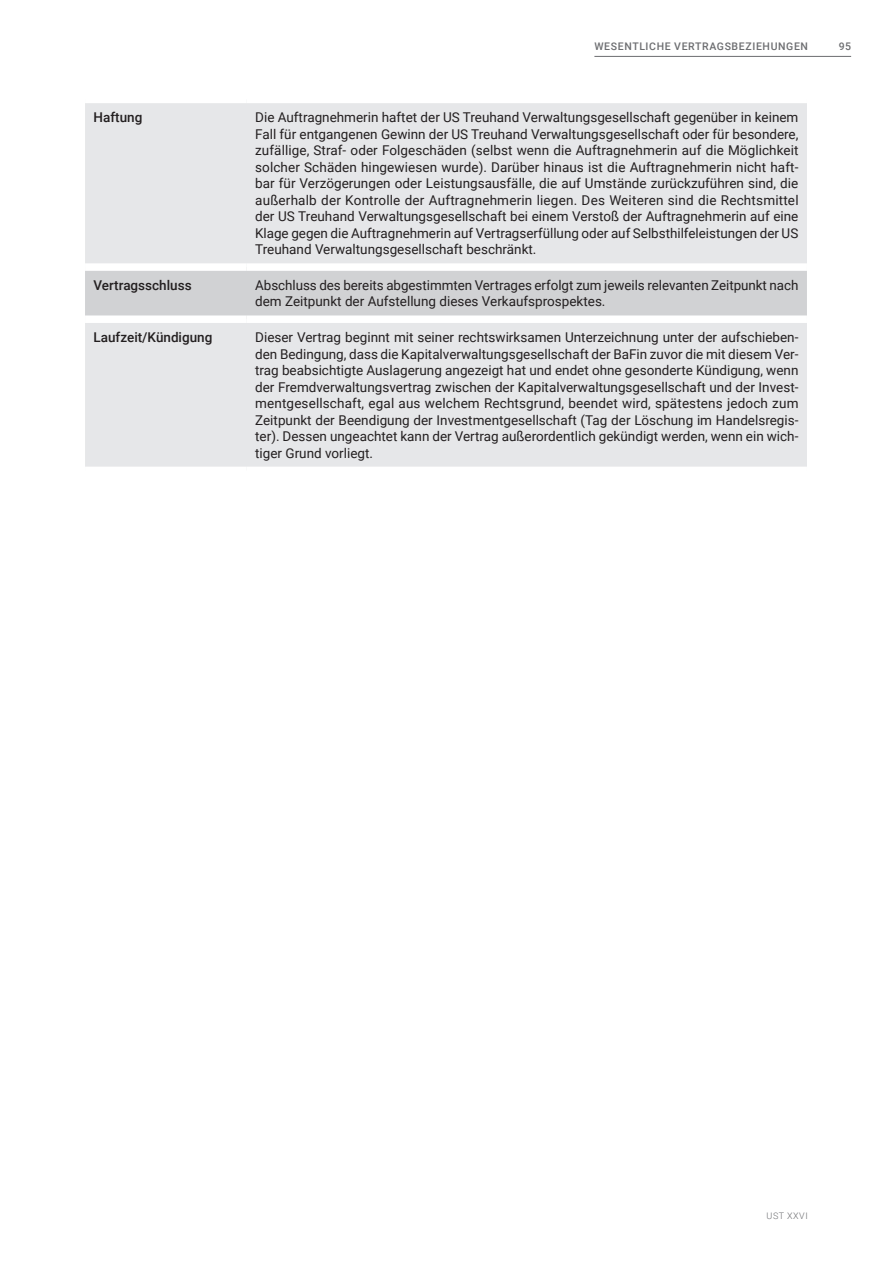
<style>
.page{position:relative;width:893px;height:1263px;background:#fff}
.page>*{position:absolute;margin:0;border:0;box-sizing:border-box;transform-origin:0 0}
.t1{font:13.5px/16.5px "Roboto";color:#231f20;text-align:justify}
.t2{font:500 13.5px "Roboto";color:#231f20}
.t3{font:500 10.5px "Roboto";letter-spacing:.06em;color:#6c6d70}
.t4{font:300 9px "Roboto";letter-spacing:.06em;color:#6c6d70}
</style>
<div class="page">
<hr style="left:594px;top:56px;width:257px;height:1px;background:#6c6d70">
<div style="left:85px;top:103px;width:722px;height:364px;background:#e6e7e9"></div>
<div style="left:85px;top:271px;width:722px;height:44px;background:#d1d2d4"></div>
<div style="left:85px;top:263px;width:162px;height:8px;background:#fff"></div>
<div style="left:247px;top:263px;width:560px;height:8px;background:#fff"></div>
<div style="left:85px;top:315px;width:162px;height:8px;background:#fff"></div>
<div style="left:247px;top:315px;width:560px;height:8px;background:#fff"></div>
<p class="t3" style="left:594px;top:39px;width:215px">WESENTLICHE VERTRAGSBEZIEHUNGEN</p>
<p class="t3" style="left:839px;top:39px;width:14px">95</p>
<p class="t2" style="left:94px;top:108px;width:50px">Haftung</p>
<p class="t1" style="left:255px;top:109px;width:545px">Die Auftragnehmerin haftet der US Treuhand Verwaltungsgesellschaft gegenüber in keinem Fall für entgangenen Gewinn der US Treuhand Verwaltungsgesellschaft oder für besondere, zufällige, Straf- oder Folgeschäden (selbst wenn die Auftragnehmerin auf die Möglichkeit solcher Schäden hingewiesen wurde). Darüber hinaus ist die Auftragnehmerin nicht haft&shy;bar für Verzögerungen oder Leistungsausfälle, die auf Umstände zurückzuführen sind, die außerhalb der Kontrolle der Auftragnehmerin liegen. Des Weiteren sind die Rechtsmittel der US Treuhand Verwaltungsgesellschaft bei einem Verstoß der Auftragnehmerin auf eine Klage gegen die Auftragnehmerin auf Vertragserfüllung oder auf Selbsthilfeleistungen der US Treuhand Verwaltungsgesellschaft beschränkt.</p>
<p class="t2" style="left:94px;top:276px;width:100px">Vertragsschluss</p>
<p class="t1" style="left:255px;top:276px;width:545px">Abschluss des bereits abgestimmten Vertrages erfolgt zum jeweils relevanten Zeitpunkt nach dem Zeitpunkt der Aufstellung dieses Verkaufsprospektes.</p>
<p class="t2" style="left:94px;top:328px;width:120px">Laufzeit/Kündigung</p>
<p class="t1" style="left:255px;top:329px;width:545px">Dieser Vertrag beginnt mit seiner rechtswirksamen Unterzeichnung unter der aufschieben&shy;den Bedingung, dass die Kapitalverwaltungsgesellschaft der BaFin zuvor die mit diesem Ver&shy;trag beabsichtigte Auslagerung angezeigt hat und endet ohne gesonderte Kündigung, wenn der Fremdverwaltungsvertrag zwischen der Kapitalverwaltungsgesellschaft und der Invest&shy;mentgesellschaft, egal aus welchem Rechtsgrund, beendet wird, spätestens jedoch zum Zeitpunkt der Beendigung der Investmentgesellschaft (Tag der Löschung im Handelsregis&shy;ter). Dessen ungeachtet kann der Vertrag außerordentlich gekündigt werden, wenn ein wich&shy;tiger Grund vorliegt.</p>
<p class="t4" style="left:767px;top:1210px;width:43px">UST XXVI</p>
</div>
